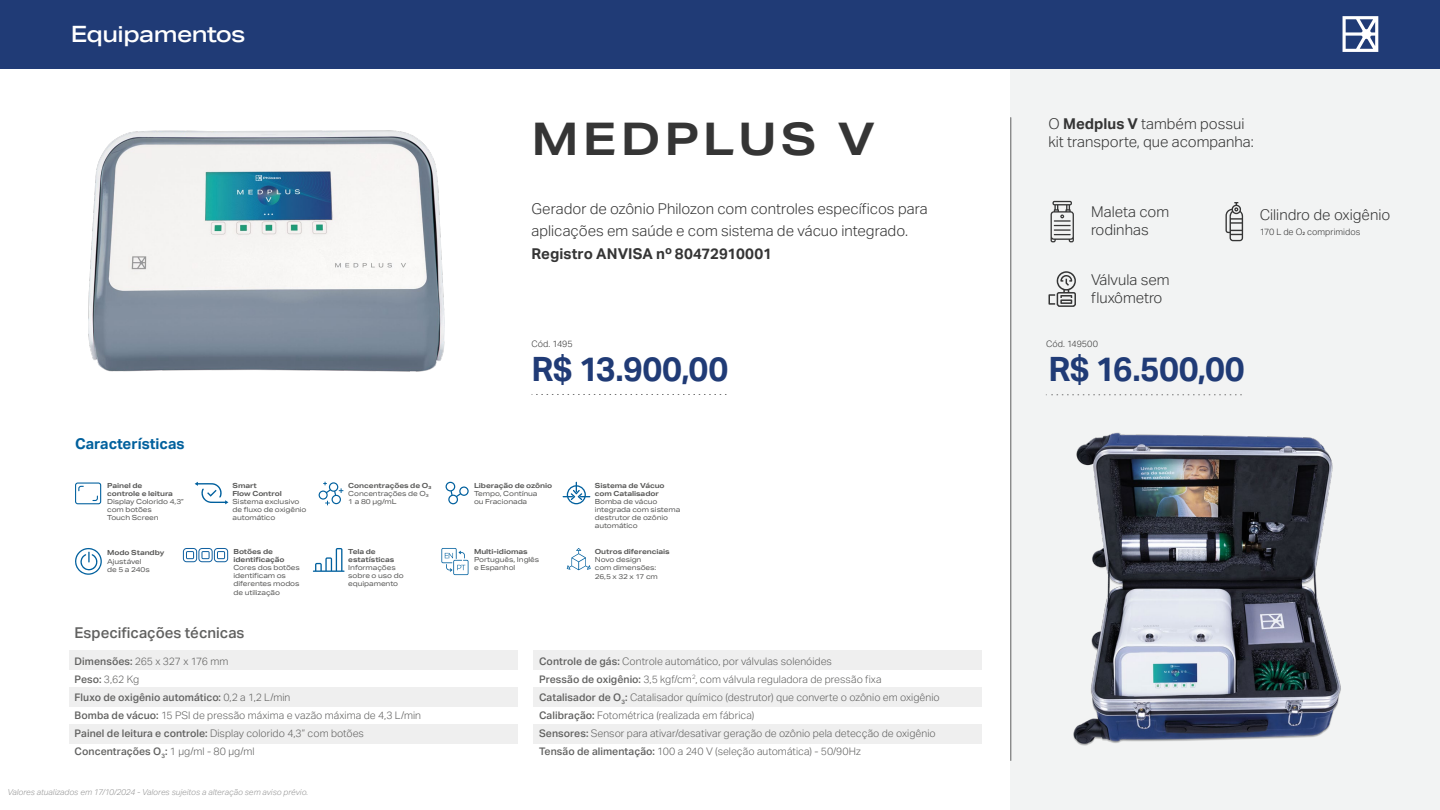
<style>
.page{position:relative;width:1440px;height:810px;background:#fff}
.page>*{position:absolute;margin:0;border:0;box-sizing:border-box;transform-origin:0 0}
.t1{font:700 45px "Aktiv Grotesk Ex";letter-spacing:.085em;color:#353535}
.t2{font:700 33.75px "Aktiv Grotesk";letter-spacing:-.015em;color:#203b76}
.t3{font:500 22.5px "Aktiv Grotesk Ex";letter-spacing:-.025em;color:#fff}
.t4{font:300 15px/18px "Aktiv Grotesk";color:#353535}
.t5{font:700 15px "Aktiv Grotesk";letter-spacing:.005em;color:#353535}
.t6{font:500 15px "Aktiv Grotesk";color:#616160}
.t7{font:700 15px "Aktiv Grotesk";color:#00609d}
.t8{font:300 10.5px/18px "Aktiv Grotesk";color:#616160}
.t9{font:300 9px "Aktiv Grotesk";color:#353535}
.t10{font:italic 300 8.25px "Aktiv Grotesk";letter-spacing:.005em;color:#969696}
.t11{font:6.98px/8.1px "Aktiv Grotesk Ex";letter-spacing:-.01em;color:#575756}
.t12{font:700 6.98px/8.1px "Aktiv Grotesk Ex";letter-spacing:-.01em;color:#575756}
.s1{font-weight:500}
.s2{font-weight:700}
.s3{font-weight:500;font-size:4.5px}
</style>
<div class="page">
<div style="left:1011px;top:65px;width:429px;height:745px;background:#f2f3f3"></div>
<svg style="left:532px;top:394px;width:194px;height:1px"></svg>
<hr style="left:1010px;top:118px;width:1px;height:642px;background:#5f5f5f">
<div style="left:0;top:0;width:1440px;height:68px;background:#203b76"></div>
<svg style="left:1343px;top:16px;width:35px;height:36px"></svg>
<div style="left:533px;top:651px;width:449px;height:19px;background:#efefef"></div>
<div style="left:533px;top:687px;width:449px;height:20px;background:#efefef"></div>
<div style="left:533px;top:724px;width:449px;height:19px;background:#efefef"></div>
<div style="left:69px;top:651px;width:449px;height:19px;background:#efefef"></div>
<div style="left:69px;top:687px;width:449px;height:20px;background:#efefef"></div>
<div style="left:69px;top:724px;width:449px;height:19px;background:#efefef"></div>
<svg style="left:75px;top:483px;width:26px;height:21px"></svg>
<svg style="left:195px;top:482px;width:33px;height:22px"></svg>
<svg style="left:563px;top:482px;width:27px;height:22px"></svg>
<svg style="left:446px;top:482px;width:23px;height:22px"></svg>
<svg style="left:319px;top:482px;width:24px;height:23px"></svg>
<svg style="left:75px;top:548px;width:27px;height:27px"></svg>
<svg style="left:567px;top:548px;width:24px;height:22px"></svg>
<svg style="left:441px;top:548px;width:28px;height:27px"></svg>
<svg style="left:313px;top:548px;width:32px;height:24px"></svg>
<svg style="left:183px;top:548px;width:45px;height:14px"></svg>
<svg style="left:1051px;top:201px;width:23px;height:41px"></svg>
<svg style="left:1226px;top:202px;width:17px;height:39px"></svg>
<svg style="left:1049px;top:271px;width:27px;height:36px"></svg>
<img style="left:89px;top:130px;width:356px;height:242px">
<img style="left:1045px;top:394px;width:296px;height:352px">
<h3 class="t3" style="left:71px;top:20px;width:176px">Equipamentos</h3>
<h3 class="t7" style="left:75px;top:434px;width:111px">Características</h3>
<p class="t12" style="left:107px;top:481px;width:67px">Painel de controle e leitura</p>
<p class="t11" style="left:107px;top:497px;width:78px">Display Colorido 4,3” com botões<br>Touch Screen</p>
<p class="t12" style="left:107px;top:549px;width:59px">Modo Standby</p>
<p class="t11" style="left:107px;top:557px;width:44px">Ajustável de 5 a 240s</p>
<p class="t12" style="left:233px;top:481px;width:51px">Smart<br>Flow Control</p>
<p class="t11" style="left:233px;top:497px;width:75px">Sistema exclusivo de fluxo de oxigênio automático</p>
<p class="t12" style="left:233px;top:547px;width:53px">Botões de identificação</p>
<p class="t11" style="left:233px;top:564px;width:68px">Cores dos botões identificam os diferentes modos de utilização</p>
<p class="t12" style="left:348px;top:481px;width:85px">Concentrações de O₃</p>
<p class="t11" style="left:348px;top:489px;width:82px">Concentrações de O₃<br>1 a 80 µg/mL</p>
<p class="t12" style="left:348px;top:547px;width:48px">Tela de estatísticas</p>
<p class="t11" style="left:348px;top:564px;width:57px">Informações sobre o uso do equipamento</p>
<h1 class="t1" style="left:532px;top:111px;width:345px">MEDPLUS V</h1>
<h3 class="t4" style="left:532px;top:197px;width:398px;line-height:22.5px">Gerador de ozônio Philozon com controles específicos para aplicações em saúde e com sistema de vácuo integrado.</h3>
<h3 class="t5" style="left:532px;top:244px;width:242px">Registro ANVISA nº 80472910001</h3>
<p class="t9" style="left:532px;top:339px;width:43px">Cód. 1495</p>
<h2 class="t2" style="left:532px;top:348px;width:198px">R$ 13.900,00</h2>
<p class="t12" style="left:474px;top:481px;width:80px">Liberação de ozônio</p>
<p class="t11" style="left:474px;top:489px;width:65px">Tempo, Contínua ou Fracionada</p>
<p class="t12" style="left:474px;top:547px;width:55px">Multi-idiomas</p>
<p class="t11" style="left:474px;top:556px;width:67px">Português, Inglês e Espanhol</p>
<p class="t12" style="left:595px;top:481px;width:71px">Sistema de Vácuo com Catalisador</p>
<p class="t11" style="left:595px;top:497px;width:87px">Bomba de vácuo integrada com sistema destrutor de ozônio automático</p>
<p class="t12" style="left:595px;top:548px;width:76px">Outros diferenciais</p>
<p class="t11" style="left:595px;top:556px;width:65px">Novo design com dimensões:<br>26,5 x 32 x 17 cm</p>
<h3 class="t6" style="left:75px;top:624px;width:171px">Especificações técnicas</h3>
<p class="t8" style="left:75px;top:652px;width:348px"><span class="s1">Dimensões:</span> 265 x 327 x 176 mm<br><span class="s1">Peso:</span> 3,62 Kg<br><span class="s1">Fluxo de oxigênio automático:</span> 0,2 a 1,2 L/min<br><span class="s1">Bomba de vácuo:</span> 15 PSI de pressão máxima e vazão máxima de 4,3 L/min <span class="s1">Painel de leitura e controle:</span> Display colorido 4,3” com botões <span class="s1">Concentrações O</span><sub>3</sub><span class="s1">:</span> 1 µg/ml - 80 µg/ml</p>
<p class="t8" style="left:539px;top:652px;width:402px"><span class="s1">Controle de gás:</span> Controle automático, por válvulas solenóides<br><span class="s1">Pressão de oxigênio:</span> 3,5 kgf/cm<sup>2</sup>, com válvula reguladora de pressão fixa <span class="s1">Catalisador de O</span><sub>3</sub><span class="s1">:</span> Catalisador químico (destrutor) que converte o ozônio em oxigênio <span class="s1">Calibração:</span> Fotométrica (realizada em fábrica)<br><span class="s1">Sensores:</span> Sensor para ativar/desativar geração de ozônio pela detecção de oxigênio <span class="s1">Tensão de alimentação:</span> 100 a 240 V (seleção automática) - 50/90Hz</p>
<p class="t10" style="left:7px;top:788px;width:302px">Valores atualizados em 17/10/2024 - Valores sujeitos a alteração sem aviso prévio.</p>
<h3 class="t4" style="left:1049px;top:115px;width:198px">O <span class="s2">Medplus V</span> também possui</h3>
<h3 class="t4" style="left:1049px;top:133px;width:207px">kit transporte, que acompanha:</h3>
<h3 class="t4" style="left:1091px;top:203px;width:80px">Maleta com rodinhas</h3>
<h3 class="t4" style="left:1260px;top:205px;width:132px">Cilindro de oxigênio</h3>
<p class="t9" style="left:1260px;top:226px;width:102px">170 L de O<span class="s3">2</span> comprimidos</p>
<h3 class="t4" style="left:1091px;top:271px;width:80px">Válvula sem fluxômetro</h3>
<p class="t9" style="left:1046px;top:339px;width:53px">Cód. 149500</p>
<h2 class="t2" style="left:1049px;top:348px;width:198px">R$ 16.500,00</h2>
</div>
